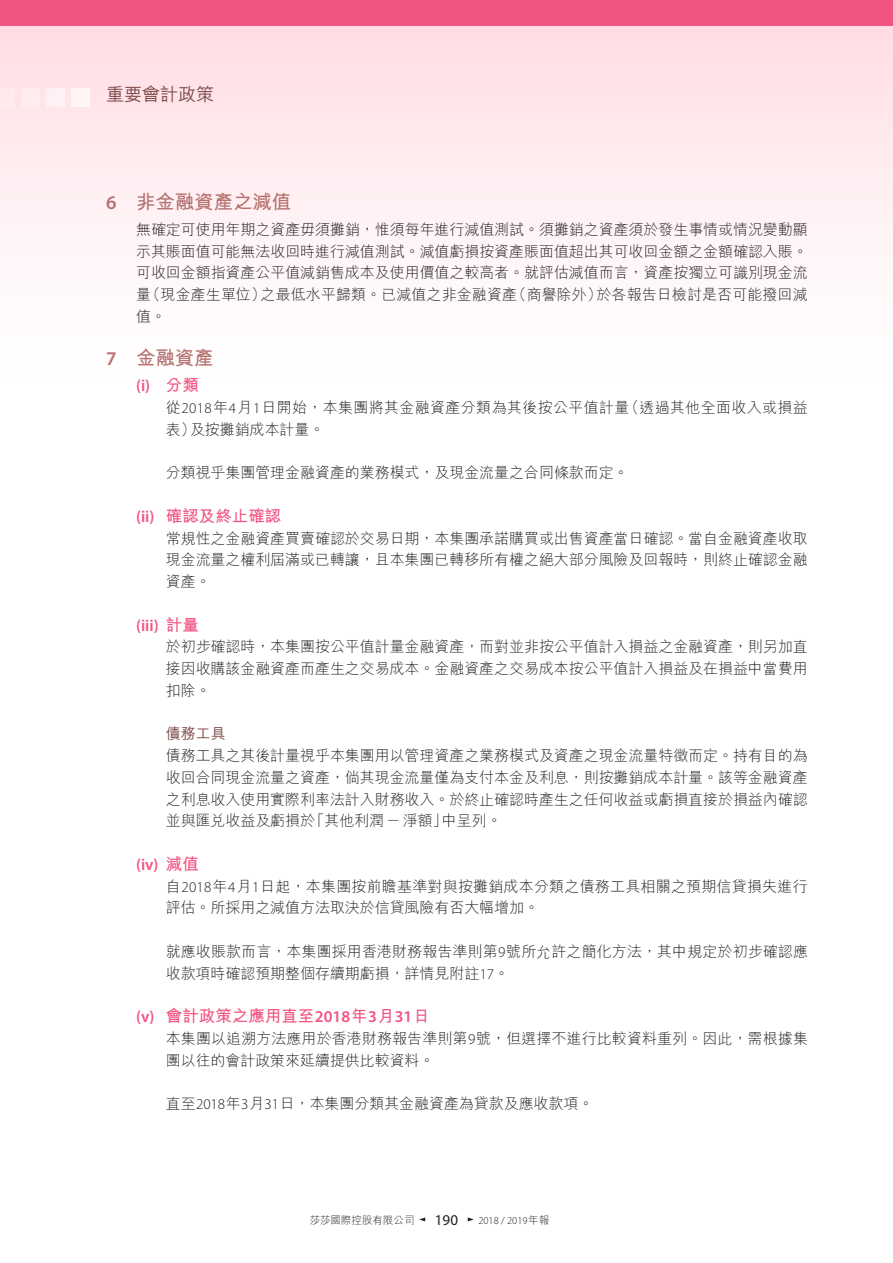
<style>
.page{position:relative;width:893px;height:1263px;background:#fff}
.page>*{position:absolute;margin:0;border:0;box-sizing:border-box;transform-origin:0 0}
.t1{font:700 19.5px "M Hei HK";letter-spacing:-.005em;color:#b67270}
.t2{font:500 18px "M Hei HK";color:#7f4d4b}
.t3{font:700 16.5px "M Hei HK";color:#f25482}
.t4{font:600 16.5px "Myriad Pro";color:#f25482}
.t5{font:300 15px/21.8px "M Hei HK";letter-spacing:-.005em;color:#231f20;text-align:justify}
.t6{font:300 15px/21.8px "M Hei HK";letter-spacing:.015em;color:#231f20}
.t7{font:300 15px/21.8px "M Hei HK";letter-spacing:.025em;color:#231f20}
.t8{font:500 15px "M Hei HK";color:#7f4d4b}
.t9{font:15px "Myriad Pro";color:#231f20}
.t10{font:300 10.5px "Myriad Pro";color:#231f20}
.t11{font:300 10.5px "M Hei HK";color:#231f20}
.s1{font-family:"Myriad Pro";font-weight:600}
.s2{font-family:"M Hei HK";font-weight:700}
.s3{font-family:"Myriad Pro"}
.s4{font-family:"M Hei HK"}
</style>
<div class="page">
<div style="left:0;top:0;width:893px;height:429px;background:linear-gradient(to bottom,#ffdce3,#fff)"></div>
<div style="left:0;top:0;width:893px;height:26px;background:#f25482"></div>
<div style="left:0;top:89px;width:15px;height:18px;background:#ffeaee"></div>
<div style="left:22px;top:89px;width:18px;height:18px;background:#ffedf0"></div>
<div style="left:46px;top:89px;width:18px;height:18px;background:#fff1f3"></div>
<div style="left:71px;top:89px;width:18px;height:18px;background:#fff5f7"></div>
<svg style="left:419px;top:1217px;width:6px;height:4px"></svg>
<svg style="left:468px;top:1217px;width:6px;height:4px"></svg>
<p class="t2" style="left:106px;top:81px;width:109px">重要會計政策</p>
<h1 class="t1" style="left:106px;top:187px;width:187px"><span class="s1">6</span> 非金融資產之減值</h1>
<p class="t5" style="left:136px;top:218px;width:673px">無確定可使用年期之資產毋須攤銷，惟須每年進行減值測試。須攤銷之資產須於發生事情或情況變動顯示其賬面值可能無法收回時進行減值測試。減值虧損按資產賬面值超出其可收回金額之金額確認入賬。可收回金額指資產公平值減銷售成本及使用價值之較高者。就評估減值而言，資產按獨立可識別現金流量（現金產生單位）之最低水平歸類。已減值之非金融資產（商譽除外）於各報告日檢討是否可能撥回減值。</p>
<h1 class="t1" style="left:106px;top:344px;width:109px"><span class="s1">7</span> 金融資產</h1>
<p class="t4" style="left:136px;top:375px;width:64px">(i) <span class="s2">分類</span></p>
<p class="t7" style="left:166px;top:396px;width:644px">從<span class="s3">2018</span>年<span class="s3">4</span>月<span class="s3">1</span>日開始，本集團將其金融資產分類為其後按公平值計量（透過其他全面收入或損益表）及按攤銷成本計量。</p>
<p class="t5" style="left:166px;top:461px;width:464px">分類視乎集團管理金融資產的業務模式，及現金流量之合同條款而定。</p>
<p class="t3" style="left:136px;top:504px;width:147px"><span class="s1">(ii)</span> 確認及終止確認</p>
<p class="t5" style="left:166px;top:527px;width:643px">常規性之金融資產買賣確認於交易日期，本集團承諾購買或出售資產當日確認。當自金融資產收取現金流量之權利屆滿或已轉讓，且本集團已轉移所有權之絕大部分風險及回報時，則終止確認金融資產。</p>
<p class="t4" style="left:136px;top:614px;width:64px">(iii) <span class="s2">計量</span></p>
<p class="t5" style="left:166px;top:635px;width:643px">於初步確認時，本集團按公平值計量金融資產，而對並非按公平值計入損益之金融資產，則另加直接因收購該金融資產而產生之交易成本。金融資產之交易成本按公平值計入損益及在損益中當費用扣除。</p>
<p class="t8" style="left:166px;top:723px;width:62px">債務工具</p>
<p class="t5" style="left:166px;top:744px;width:643px">債務工具之其後計量視乎本集團用以管理資產之業務模式及資產之現金流量特徵而定。持有目的為收回合同現金流量之資產，倘其現金流量僅為支付本金及利息，則按攤銷成本計量。該等金融資產之利息收入使用實際利率法計入財務收入。於終止確認時產生之任何收益或虧損直接於損益內確認並與匯兌收益及虧損於「其他利潤－淨額」中呈列。</p>
<p class="t4" style="left:136px;top:854px;width:64px">(iv) <span class="s2">減值</span></p>
<p class="t6" style="left:166px;top:875px;width:643px">自<span class="s3">2018</span>年<span class="s3">4</span>月<span class="s3">1</span>日起，本集團按前瞻基準對與按攤銷成本分類之債務工具相關之預期信貸損失進行評估。所採用之減值方法取決於信貸風險有否大幅增加。</p>
<p class="t5" style="left:166px;top:940px;width:644px">就應收賬款而言，本集團採用香港財務報告準則第<span class="s3">9</span>號所允許之簡化方法，其中規定於初步確認應收款項時確認預期整個存續期虧損，詳情見附註<span class="s3">17</span>。</p>
<p class="t3" style="left:136px;top:1004px;width:295px"><span class="s1">(v)</span> 會計政策之應用直至<span class="s1">2018</span>年<span class="s1">3</span>月<span class="s1">31</span>日</p>
<p class="t5" style="left:166px;top:1027px;width:644px">本集團以追溯方法應用於香港財務報告準則第<span class="s3">9</span>號，但選擇不進行比較資料重列。因此，需根據集團以往的會計政策來延續提供比較資料。</p>
<p class="t5" style="left:166px;top:1092px;width:429px">直至<span class="s3">2018</span>年<span class="s3">3</span>月<span class="s3">31</span>日，本集團分類其金融資產為貸款及應收款項。</p>
<p class="t11" style="left:310px;top:1212px;width:106px">莎莎國際控股有限公司</p>
<p class="t9" style="left:435px;top:1211px;width:25px">190</p>
<p class="t10" style="left:478px;top:1214px;width:72px">2018 / 2019<span class="s4">年報</span></p>
</div>
